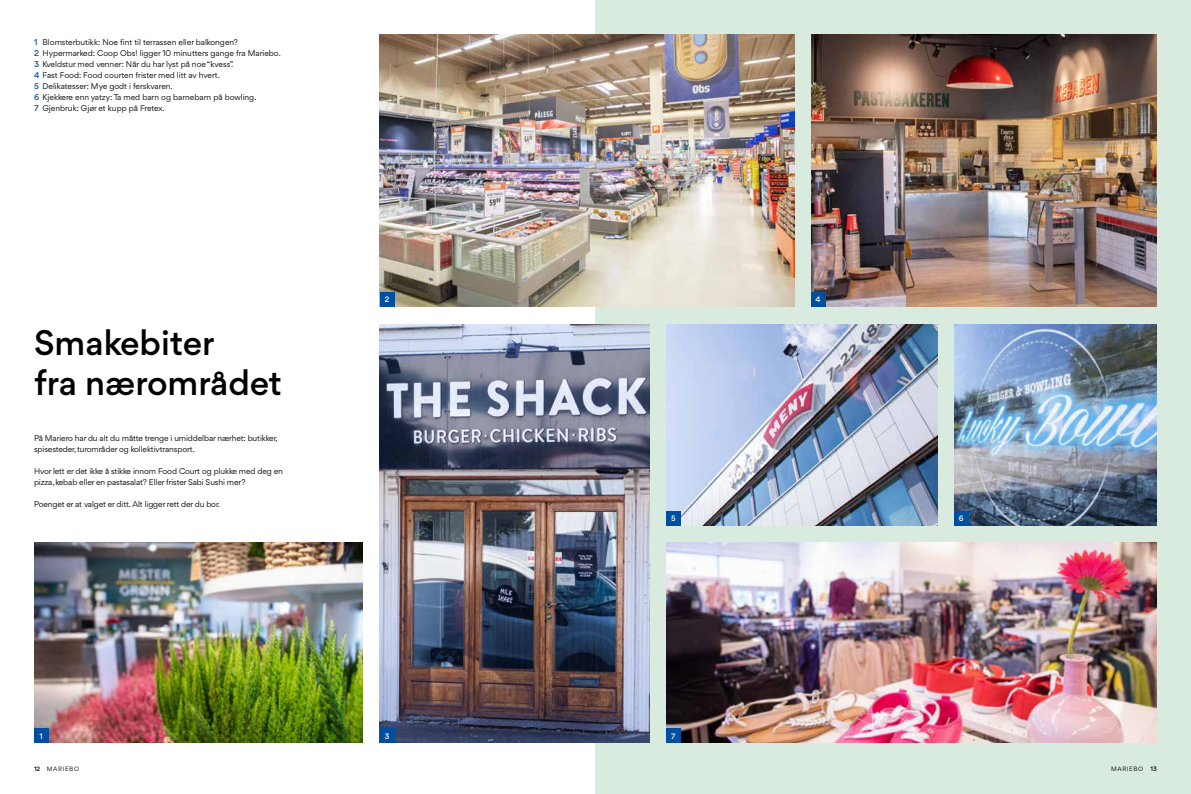
<style>
.page{position:relative;width:1191px;height:794px;background:#fff}
.page>*{position:absolute;margin:0;border:0;box-sizing:border-box;transform-origin:0 0}
.t1{font:500 34px/40px "Gordita";color:#000}
.t2{font:8px/11px "Gordita";letter-spacing:-.01em;color:#000}
.t3{font:500 7.5px "Gordita";color:#fff}
.t4{font:6px "Gordita";letter-spacing:.1em;color:#000}
.s1{font-weight:500;color:#004f9f}
.s2{font-weight:500}
</style>
<div class="page">
<div style="left:595px;top:0;width:596px;height:794px;background:#d9eadf"></div>
<img style="left:811px;top:34px;width:346px;height:272px">
<img style="left:380px;top:34px;width:414px;height:272px">
<img style="left:380px;top:324px;width:269px;height:419px">
<img style="left:34px;top:542px;width:329px;height:201px">
<img style="left:666px;top:324px;width:271px;height:201px">
<img style="left:954px;top:324px;width:203px;height:201px">
<img style="left:666px;top:542px;width:491px;height:201px">
<div style="left:380px;top:292px;width:14px;height:14px;background:#004f9f"></div>
<div style="left:811px;top:292px;width:14px;height:14px;background:#004f9f"></div>
<div style="left:380px;top:729px;width:14px;height:14px;background:#004f9f"></div>
<div style="left:666px;top:729px;width:14px;height:14px;background:#004f9f"></div>
<div style="left:34px;top:729px;width:14px;height:14px;background:#004f9f"></div>
<div style="left:954px;top:511px;width:14px;height:14px;background:#004f9f"></div>
<div style="left:666px;top:511px;width:14px;height:14px;background:#004f9f"></div>
<p class="t2" style="left:34px;top:37px;width:248px"><span class="s1">1</span> Blomsterbutikk: Noe fint til terrassen eller balkongen?<br><span class="s1">2</span> Hypermarked: Coop Obs! ligger 10 minutters gange fra Mariebo.<br><span class="s1">3</span> Kveldstur med venner: Når du har lyst på noe “kvess”.<br><span class="s1">4</span> Fast Food: Food courten frister med litt av hvert.<br><span class="s1">5</span> Delikatesser: Mye godt i ferskvaren.<br><span class="s1">6</span> Kjekkere enn yatzy: Ta med barn og barnebarn på bowling.<br><span class="s1">7</span> Gjenbruk: Gjør et kupp på Fretex.</p>
<h1 class="t1" style="left:34px;top:323px;width:249px">Smakebiter<br>fra nærområdet</h1>
<p class="t2" style="left:34px;top:433px;width:245px">På Mariero har du alt du måtte trenge i umiddelbar nærhet: butikker, spisesteder, turområder og kollektivtransport.</p>
<p class="t2" style="left:34px;top:466px;width:250px">Hvor lett er det ikke å stikke innom Food Court og plukke med deg en pizza, kebab eller en pastasalat? Eller frister Sabi Sushi mer?</p>
<p class="t2" style="left:34px;top:499px;width:187px">Poenget er at valget er ditt. Alt ligger rett der du bor.</p>
<p class="t3" style="left:385px;top:294px;width:6px">2</p>
<p class="t3" style="left:815px;top:294px;width:6px">4</p>
<p class="t3" style="left:671px;top:513px;width:6px">5</p>
<p class="t3" style="left:959px;top:513px;width:6px">6</p>
<p class="t3" style="left:39px;top:731px;width:5px">1</p>
<p class="t3" style="left:385px;top:731px;width:6px">3</p>
<p class="t3" style="left:671px;top:731px;width:6px">7</p>
<p class="t4" style="left:34px;top:765px;width:46px"><span class="s2">12</span> MARIEBO</p>
<p class="t4" style="left:1111px;top:765px;width:47px">MARIEBO <span class="s2">13</span></p>
</div>
